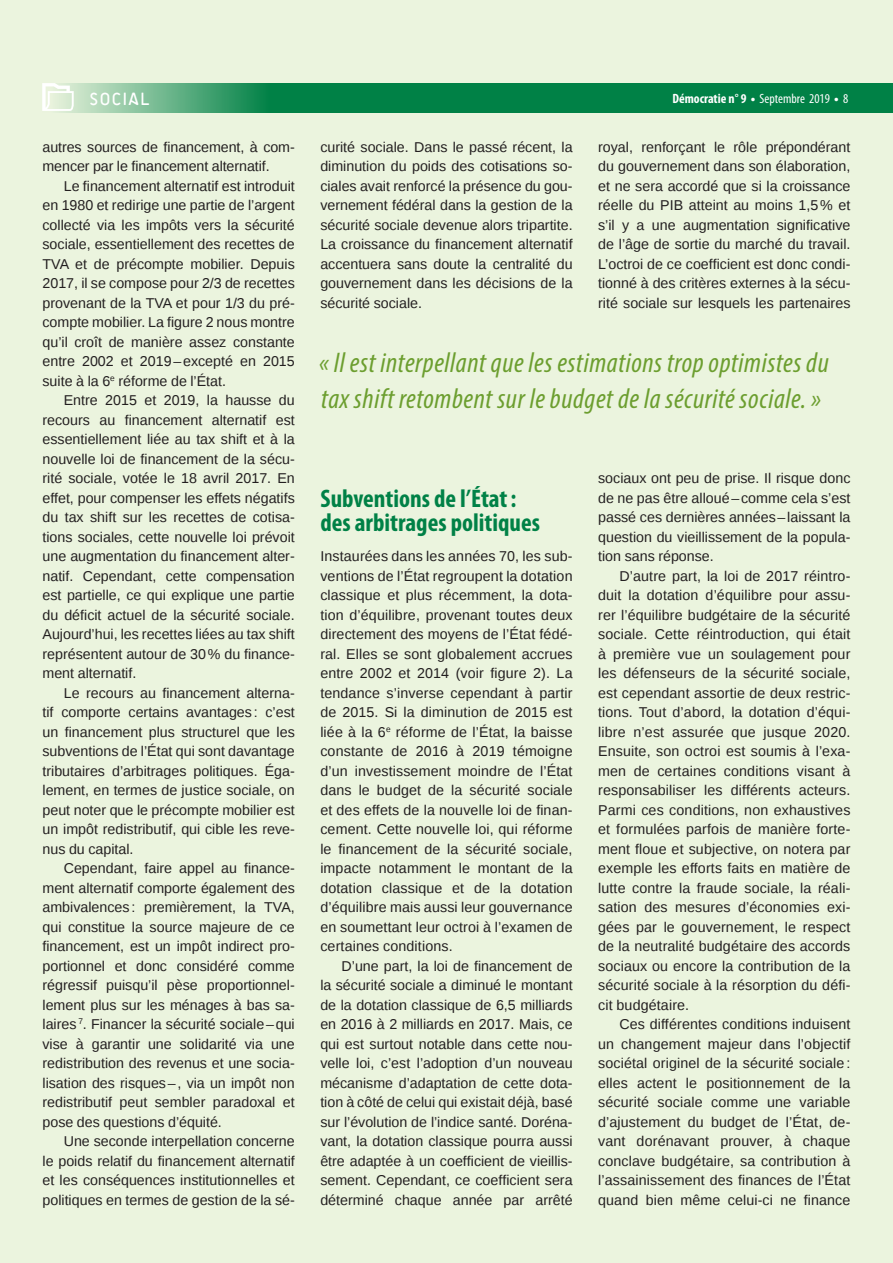
<style>
.page{position:relative;width:893px;height:1263px;background:#ebf4de}
.page>*{position:absolute;margin:0;border:0;box-sizing:border-box;transform-origin:0 0}
.t1{font:italic condensed 28.5px/36px "Myriad Pro";letter-spacing:.02em;color:#6c9e2f}
.t2{font:700 condensed 25.5px/24px "Myriad Pro";color:#008146}
.t3{font:18px "Sci Fly Sans";letter-spacing:.085em;color:#fff}
.t4{font:14.25px/19.5px "Liberation Sans";color:#231f20;text-align:justify}
.t5{font:condensed 13.5px "Myriad Pro";color:#fff}
.s1{font-weight:700}
.s2{font-weight:700;font-stretch:normal}
</style>
<div class="page">
<svg style="left:59px;top:83px;width:834px;height:30px;fill:#008146"></svg>
<svg style="left:42px;top:83px;width:32px;height:28px"></svg>
<p class="t3" style="left:89px;top:88px;width:61px">SOCIAL</p>
<p class="t5" style="left:672px;top:90px;width:177px"><span class="s1">Démocratie n° 9</span> <span class="s2">•</span> Septembre 2019 <span class="s2">•</span> 8</p>
<p class="t4" style="left:43px;top:137px;width:254px">autres sources de financement, à com&shy;mencer par le financement alternatif.</p>
<p class="t4" style="left:43px;top:176px;width:254px;text-indent:21px">Le financement alternatif est introduit en 1980 et redirige une partie de l’argent collecté via les impôts vers la sécurité sociale, essentiellement des recettes de TVA et de précompte mobilier. Depuis 2017, il se compose pour 2/3 de recettes provenant de la TVA et pour 1/3 du pré&shy;compte mobilier. La figure 2 nous montre qu’il croît de manière assez constante entre 2002 et 2019–excepté en 2015 suite à la 6<sup>e</sup> réforme de l’État.</p>
<p class="t4" style="left:43px;top:391px;width:254px;text-indent:21px">Entre 2015 et 2019, la hausse du recours au financement alternatif est essentiellement liée au tax shift et à la nouvelle loi de financement de la sécu&shy;rité sociale, votée le 18 avril 2017. En effet, pour compenser les effets négatifs du tax shift sur les recettes de cotisa&shy;tions sociales, cette nouvelle loi prévoit une augmentation du financement alter&shy;natif. Cependant, cette compensation est partielle, ce qui explique une partie du déficit actuel de la sécurité sociale.<br>Aujourd’hui, les recettes liées au tax shift représentent autour de 30% du finance&shy;ment alternatif.</p>
<p class="t4" style="left:43px;top:683px;width:254px;text-indent:21px">Le recours au financement alterna&shy;tif comporte certains avantages : c’est un financement plus structurel que les subventions de l’État qui sont davantage tributaires d’arbitrages politiques. Éga&shy;lement, en termes de justice sociale, on peut noter que le précompte mobilier est un impôt redistributif, qui cible les reve&shy;nus du capital.</p>
<p class="t4" style="left:43px;top:859px;width:254px;text-indent:21px">Cependant, faire appel au finance&shy;ment alternatif comporte également des ambivalences : premièrement, la TVA, qui constitue la source majeure de ce financement, est un impôt indirect pro&shy;portionnel et donc considéré comme régressif puisqu’il pèse proportionnel&shy;lement plus sur les ménages à bas sa&shy;laires <sup>7</sup>. Financer la sécurité sociale–qui vise à garantir une solidarité via une redistribution des revenus et une socia&shy;lisation des risques–, via un impôt non redistributif peut sembler paradoxal et pose des questions d’équité.</p>
<p class="t4" style="left:43px;top:1132px;width:254px;text-indent:21px">Une seconde interpellation concerne le poids relatif du financement alternatif et les conséquences institutionnelles et politiques en termes de gestion de la sé-</p>
<p class="t4" style="left:320px;top:137px;width:254px">curité sociale. Dans le passé récent, la diminution du poids des cotisations so&shy;ciales avait renforcé la présence du gou&shy;vernement fédéral dans la gestion de la sécurité sociale devenue alors tripartite.<br>La croissance du financement alternatif accentuera sans doute la centralité du gouvernement dans les décisions de la sécurité sociale.</p>
<p class="t4" style="left:598px;top:137px;width:254px">royal, renforçant le rôle prépondérant du gouvernement dans son élaboration, et ne sera accordé que si la croissance réelle du PIB atteint au moins 1,5% et s’il y a une augmentation significative de l’âge de sortie du marché du travail.<br>L’octroi de ce coefficient est donc condi&shy;tionné à des critères externes à la sécu&shy;rité sociale sur lesquels les partenaires</p>
<h1 class="t1" style="left:319px;top:344px;width:511px">«Il est interpellant que les estimations trop optimistes du tax shift retombent sur le budget de la sécurité sociale.»</h1>
<p class="t4" style="left:598px;top:469px;width:254px">sociaux ont peu de prise. Il risque donc de ne pas être alloué–comme cela s’est passé ces dernières années–laissant la question du vieillissement de la popula&shy;tion sans réponse.</p>
<p class="t4" style="left:598px;top:566px;width:254px;text-indent:21px">D’autre part, la loi de 2017 réintro&shy;duit la dotation d’équilibre pour assu&shy;rer l’équilibre budgétaire de la sécurité sociale. Cette réintroduction, qui était à première vue un soulagement pour les défenseurs de la sécurité sociale, est cependant assortie de deux restric&shy;tions. Tout d’abord, la dotation d’équi&shy;libre n’est assurée que jusque 2020.<br>Ensuite, son octroi est soumis à l’exa&shy;men de certaines conditions visant à responsabiliser les différents acteurs.<br>Parmi ces conditions, non exhaustives et formulées parfois de manière forte&shy;ment floue et subjective, on notera par exemple les efforts faits en matière de lutte contre la fraude sociale, la réali&shy;sation des mesures d’économies exi&shy;gées par le gouvernement, le respect de la neutralité budgétaire des accords sociaux ou encore la contribution de la sécurité sociale à la résorption du défi&shy;cit budgétaire.</p>
<p class="t4" style="left:598px;top:1015px;width:254px;text-indent:21px">Ces différentes conditions induisent un changement majeur dans l’objectif sociétal originel de la sécurité sociale : elles actent le positionnement de la sécurité sociale comme une variable d’ajustement du budget de l’État, de&shy;vant dorénavant prouver, à chaque conclave budgétaire, sa contribution à l’assainissement des finances de l’État quand bien même celui-ci ne finance</p>
<h2 class="t2" style="left:320px;top:486px;width:221px">Subventions de l’État: des arbitrages politiques</h2>
<p class="t4" style="left:320px;top:547px;width:254px">Instaurées dans les années 70, les sub&shy;ventions de l’État regroupent la dotation classique et plus récemment, la dota&shy;tion d’équilibre, provenant toutes deux directement des moyens de l’État fédé&shy;ral. Elles se sont globalement accrues entre 2002 et 2014 (voir figure 2). La tendance s’inverse cependant à partir de 2015. Si la diminution de 2015 est liée à la 6<sup>e</sup> réforme de l’État, la baisse constante de 2016 à 2019 témoigne d’un investissement moindre de l’État dans le budget de la sécurité sociale et des effets de la nouvelle loi de finan&shy;cement. Cette nouvelle loi, qui réforme le financement de la sécurité sociale, impacte notamment le montant de la dotation classique et de la dotation d’équilibre mais aussi leur gouvernance en soumettant leur octroi à l’examen de certaines conditions.</p>
<p class="t4" style="left:320px;top:956px;width:254px;text-indent:21px">D’une part, la loi de financement de la sécurité sociale a diminué le montant de la dotation classique de 6,5 milliards en 2016 à 2 milliards en 2017. Mais, ce qui est surtout notable dans cette nou&shy;velle loi, c’est l’adoption d’un nouveau mécanisme d’adaptation de cette dota&shy;tion à côté de celui qui existait déjà, basé sur l’évolution de l’indice santé. Doréna&shy;vant, la dotation classique pourra aussi être adaptée à un coefficient de vieillis&shy;sement. Cependant, ce coefficient sera déterminé chaque année par arrêté</p>
</div>
